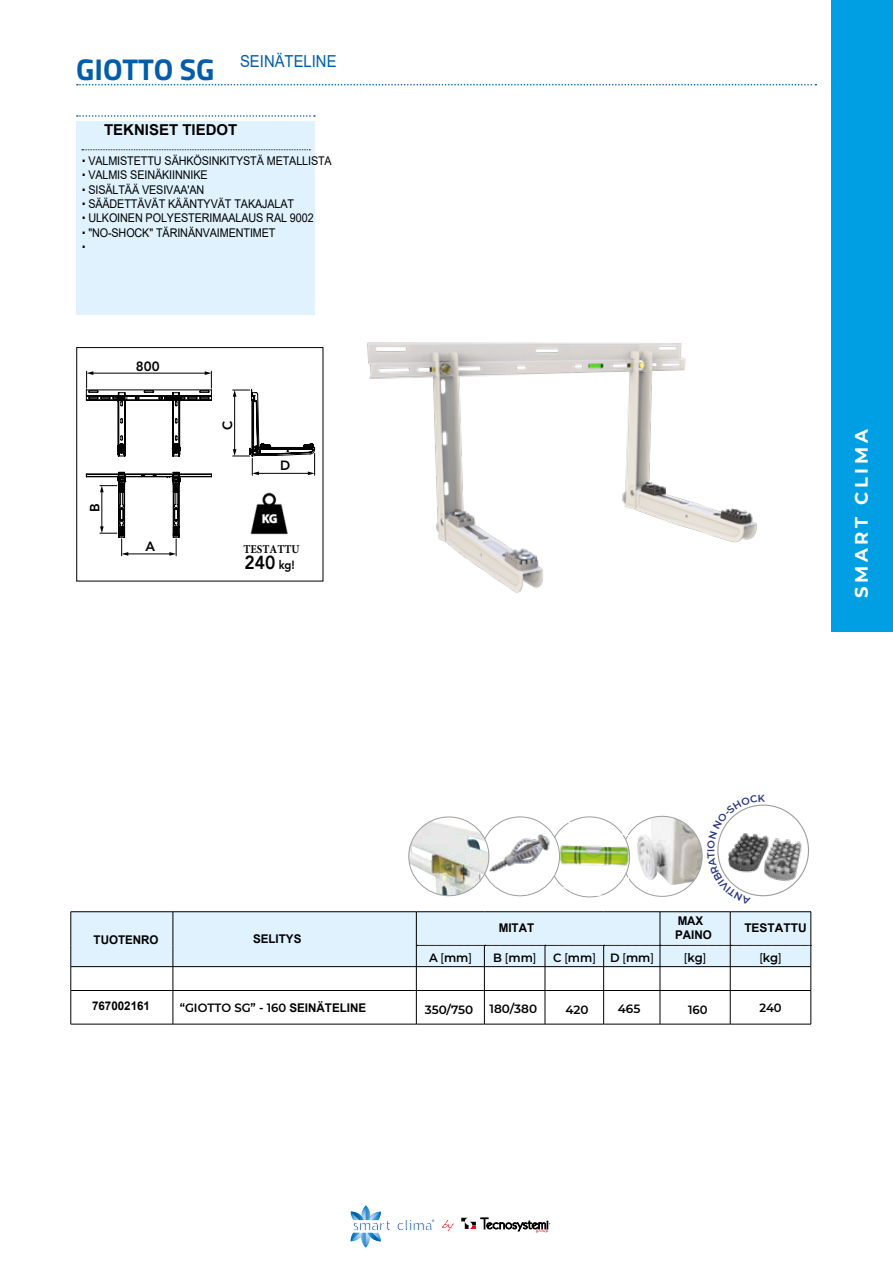
<style>
.page{position:relative;width:893px;height:1263px;background:#fff}
.page>*{position:absolute;margin:0;border:0;box-sizing:border-box;transform-origin:0 0}
.t1{font:800 18.9px "Avenir";color:#000;scale:.92 1}
.t2{font:700 18px "Montserrat";letter-spacing:.2em;color:#fff}
.t3{font:16.5px "Arial";color:#005da9;scale:.9 1}
.t4{font:700 15px "Arial";color:#000}
.t5{font:800 13.35px "Avenir";color:#000}
.t6{font:12px "Arial";letter-spacing:-.01em;color:#000;scale:.9 1}
.t7{font:600 12px "Montserrat";color:#000}
.t8{font:700 12px/13.5px "Arial";color:#000}
.t9{font:500 12px "Avenir";color:#000}
.t10{font:700 12px "Minion Pro";color:#000;scale:.92 1}
.t11{font:12px "Acumin Variable Concept";color:#000;scale:.9 1}
.s1{font-family:"Titillium Web";font-weight:700;font-size:30px}
.s2{font-family:"Acumin Variable Concept"}
.s3{font-size:12px}
.s4{font-family:"Avenir";font-weight:500}
.s5{font-family:"Montserrat";font-weight:600}
.s6{font-family:"Arial";font-weight:700}
</style>
<div class="page">
<svg style="left:461px;top:1218px;width:89px;height:15px"></svg>
<svg style="left:442px;top:1220px;width:12px;height:11px"></svg>
<svg style="left:351px;top:1205px;width:40px;height:42px"></svg>
<svg style="left:397px;top:1219px;width:37px;height:12px"></svg>
<div style="left:831px;top:0;width:62px;height:631px;background:#009fe3"></div>
<hr style="left:71px;top:911px;width:102px;height:1px;background:#000">
<hr style="left:173px;top:911px;width:243px;height:1px;background:#000">
<hr style="left:416px;top:911px;width:68px;height:1px;background:#000">
<hr style="left:484px;top:911px;width:61px;height:1px;background:#000">
<hr style="left:545px;top:911px;width:59px;height:1px;background:#000">
<hr style="left:604px;top:911px;width:56px;height:1px;background:#000">
<hr style="left:660px;top:911px;width:70px;height:1px;background:#000">
<hr style="left:730px;top:911px;width:81px;height:1px;background:#000">
<svg style="left:71px;top:912px;width:741px;height:112px"></svg>
<hr style="left:71px;top:990px;width:102px;height:1px;background:#000">
<hr style="left:71px;top:991px;width:1px;height:33px;background:#000">
<hr style="left:173px;top:990px;width:243px;height:1px;background:#000">
<hr style="left:173px;top:991px;width:1px;height:33px;background:#000">
<hr style="left:416px;top:990px;width:68px;height:1px;background:#000">
<hr style="left:416px;top:991px;width:1px;height:33px;background:#000">
<hr style="left:484px;top:990px;width:61px;height:1px;background:#000">
<hr style="left:484px;top:991px;width:1px;height:33px;background:#000">
<hr style="left:545px;top:990px;width:59px;height:1px;background:#000">
<hr style="left:545px;top:991px;width:1px;height:33px;background:#000">
<hr style="left:604px;top:990px;width:56px;height:1px;background:#000">
<hr style="left:603px;top:991px;width:1px;height:33px;background:#000">
<hr style="left:660px;top:990px;width:70px;height:1px;background:#000">
<hr style="left:660px;top:991px;width:1px;height:33px;background:#000">
<hr style="left:730px;top:990px;width:81px;height:1px;background:#000">
<hr style="left:730px;top:991px;width:1px;height:33px;background:#000">
<hr style="left:811px;top:991px;width:1px;height:33px;background:#000">
<hr style="left:71px;top:1024px;width:102px;height:1px;background:#000">
<hr style="left:173px;top:1024px;width:243px;height:1px;background:#000">
<hr style="left:416px;top:1024px;width:68px;height:1px;background:#000">
<hr style="left:484px;top:1024px;width:61px;height:1px;background:#000">
<hr style="left:545px;top:1024px;width:59px;height:1px;background:#000">
<hr style="left:604px;top:1024px;width:56px;height:1px;background:#000">
<hr style="left:660px;top:1024px;width:70px;height:1px;background:#000">
<hr style="left:730px;top:1024px;width:81px;height:1px;background:#000">
<div style="left:567px;top:686px;width:52px;height:53px;border:2px solid #fff;border-radius:50%"></div>
<div style="left:77px;top:121px;width:238px;height:194px;background:#dff2fd"></div>
<svg style="left:82px;top:149px;width:228px;height:1px"></svg>
<svg style="left:77px;top:84px;width:739px;height:1px"></svg>
<svg style="left:77px;top:115px;width:238px;height:2px"></svg>
<svg style="left:86px;top:371px;width:126px;height:85px"></svg>
<svg style="left:233px;top:390px;width:82px;height:85px"></svg>
<svg style="left:86px;top:472px;width:126px;height:84px"></svg>
<img style="left:250px;top:492px;width:38px;height:43px">
<img style="left:718px;top:805px;width:90px;height:91px;border-radius:45px">
<img style="left:367px;top:342px;width:390px;height:251px">
<img style="left:638px;top:816px;width:64px;height:69px">
<svg style="left:542px;top:818px;width:96px;height:80px"></svg>
<div style="left:481px;top:817px;width:79px;height:79px;background:#fff;border-radius:50%"></div>
<img style="left:489px;top:822px;width:70px;height:60px">
<img style="left:409px;top:821px;width:80px;height:75px">
<div style="left:408px;top:817px;width:81px;height:79px;border:1px solid #9d9d9c;border-radius:50%"></div>
<svg style="left:717px;top:804px;width:48px;height:93px"></svg>
<h3 class="t3" style="left:76px;top:50px;width:291px"><span class="s1">GIOTTO SG</span> SEINÄTELINE</h3>
<p class="t4" style="left:104px;top:119px;width:135px">TEKNISET TIEDOT</p>
<p class="t6" style="left:82px;top:152px;width:279px"><span class="s2">•</span> VALMISTETTU SÄHKÖSINKITYSTÄ METALLISTA</p>
<p class="t6" style="left:82px;top:167px;width:141px"><span class="s2">•</span> VALMIS SEINÄKIINNIKE</p>
<p class="t6" style="left:82px;top:181px;width:138px"><span class="s2">•</span> SISÄLTÄÄ VESIVAA'AN</p>
<p class="t6" style="left:82px;top:195px;width:237px"><span class="s2">•</span> SÄÄDETTÄVÄT KÄÄNTYVÄT TAKAJALAT</p>
<p class="t6" style="left:82px;top:210px;width:259px"><span class="s2">•</span> ULKOINEN POLYESTERIMAALAUS RAL 9002</p>
<p class="t6" style="left:82px;top:224px;width:217px"><span class="s2">•</span> "NO-SHOCK" TÄRINÄNVAIMENTIMET</p>
<p class="t11" style="left:82px;top:239px;width:6px">•</p>
<p class="t5" style="left:136px;top:356px;width:25px">800</p>
<p class="t5" style="left:84px;top:512px;width:10px;rotate:-90deg">B</p>
<p class="t5" style="left:145px;top:536px;width:11px">A</p>
<p class="t5" style="left:217px;top:430px;width:11px;rotate:-90deg">C</p>
<p class="t5" style="left:280px;top:455px;width:12px">D</p>
<p class="t10" style="left:243px;top:540px;width:63px">TESTATTU</p>
<h1 class="t1" style="left:245px;top:548px;width:56px">240 <span class="s3">kg!</span></h1>
<h2 class="t2" style="left:849px;top:598px;width:171px;rotate:-90deg">SMART CLIMA</h2>
<p class="t8" style="left:94px;top:933px;width:67px">TUOTENRO</p>
<p class="t8" style="left:253px;top:932px;width:50px">SELITYS</p>
<p class="t8" style="left:499px;top:921px;width:37px">MITAT</p>
<p class="t8" style="left:675px;top:915px;width:38px">MAX<br>PAINO</p>
<p class="t8" style="left:744px;top:921px;width:64px">TESTATTU</p>
<p class="t7" style="left:429px;top:949px;width:44px">A <span class="s4">[</span>mm<span class="s4">]</span></p>
<p class="t7" style="left:493px;top:949px;width:44px">B <span class="s4">[</span>mm<span class="s4">]</span></p>
<p class="t7" style="left:553px;top:949px;width:102px">C <span class="s4">[</span>mm<span class="s4">]</span> D <span class="s4">[</span>mm<span class="s4">]</span></p>
<p class="t9" style="left:684px;top:947px;width:23px">[<span class="s5">kg</span>]</p>
<p class="t9" style="left:760px;top:947px;width:23px">[<span class="s5">kg</span>]</p>
<p class="t8" style="left:92px;top:999px;width:60px">767002161</p>
<p class="t7" style="left:180px;top:999px;width:188px">“GIOTTO SG” - 160 <span class="s6">SEINÄTELINE</span></p>
<p class="t7" style="left:425px;top:1001px;width:50px">350/750</p>
<p class="t7" style="left:490px;top:1000px;width:49px">180/380</p>
<p class="t7" style="left:565px;top:1001px;width:25px">420</p>
<p class="t7" style="left:618px;top:1000px;width:24px">465</p>
<p class="t7" style="left:688px;top:1001px;width:21px">160</p>
<p class="t7" style="left:759px;top:999px;width:24px">240</p>
</div>
